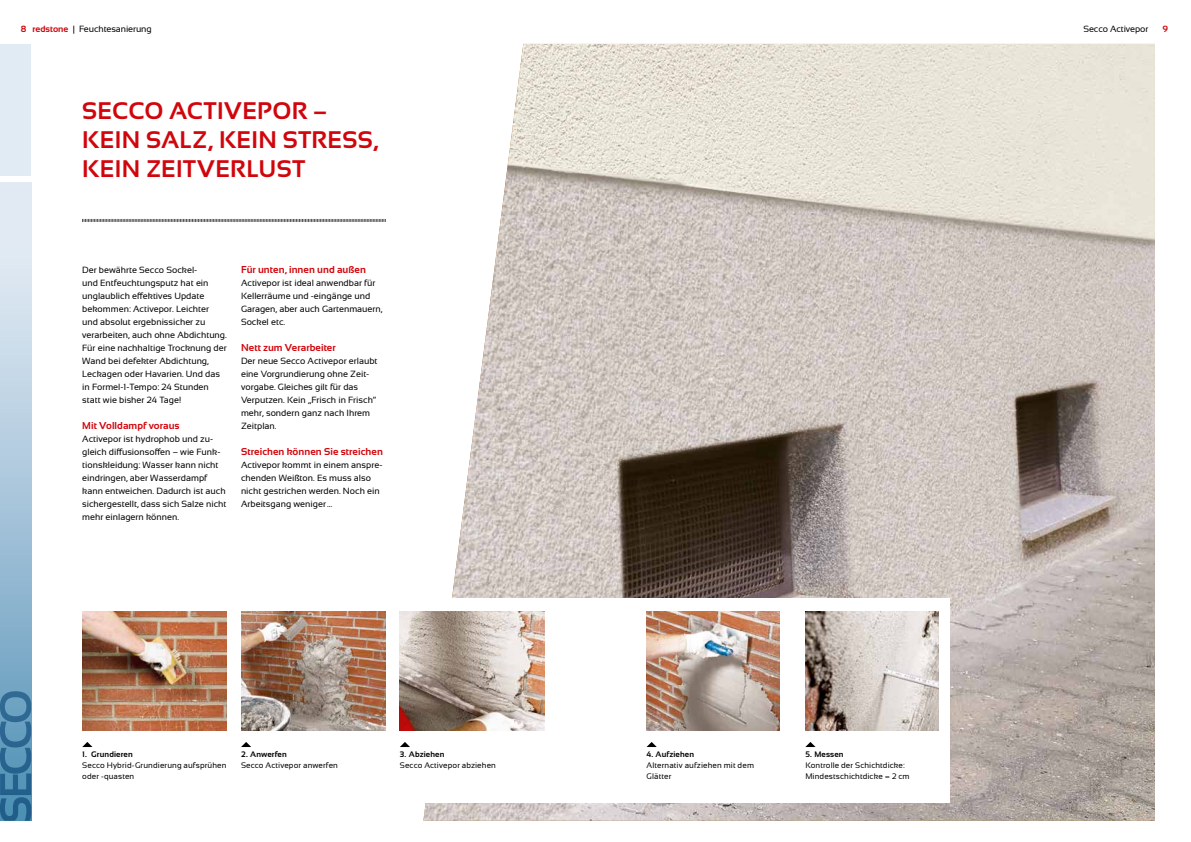
<style>
.page{position:relative;width:1191px;height:842px;background:#fff}
.page>*{position:absolute;margin:0;border:0;box-sizing:border-box;transform-origin:0 0}
.t1{font:700 24px/28.8px "Sansation";letter-spacing:.02em;color:#d1050c}
.t2{font:700 10px "Sansation";letter-spacing:.005em;color:#d1050c}
.t3{font:9px/13px "Sansation";color:#000}
.t4{font:700 9px "Sansation";color:#d1050c}
.t5{font:8px/11px "Sansation";letter-spacing:.015em;color:#000}
.t6{font:700 8px "Sansation";letter-spacing:.015em;color:#000}
.s1{font-weight:700;color:#d1050c}
.s2{font-family:"Helvetica";font-weight:300}
</style>
<div class="page">
<svg style="left:0;top:183px;width:31px;height:508px;background:#b4cddf"></svg>
<div style="left:0;top:44px;width:31px;height:132px;background:#e1ebf3"></div>
<svg style="left:0;top:691px;width:31px;height:130px;background:#447fa5"></svg>
<img style="left:423px;top:44px;width:732px;height:777px">
<svg style="left:82px;top:219px;width:304px;height:3px"></svg>
<div style="left:69px;top:598px;width:881px;height:204px;background:#fff"></div>
<img style="left:82px;top:611px;width:145px;height:119px">
<img style="left:241px;top:611px;width:145px;height:119px">
<img style="left:400px;top:611px;width:144px;height:119px">
<svg style="left:82px;top:742px;width:10px;height:5px"></svg>
<svg style="left:241px;top:742px;width:10px;height:5px"></svg>
<svg style="left:400px;top:742px;width:10px;height:5px"></svg>
<img style="left:646px;top:611px;width:134px;height:119px">
<svg style="left:646px;top:742px;width:11px;height:5px"></svg>
<img style="left:805px;top:611px;width:133px;height:119px">
<svg style="left:805px;top:742px;width:10px;height:5px"></svg>
<p class="t3" style="left:21px;top:23px;width:132px"><span class="s1">8 redstone</span> | Feuchtesanierung</p>
<p class="t3" style="left:1083px;top:23px;width:66px">Secco Activepor</p>
<p class="t4" style="left:1162px;top:26px;width:7px">9</p>
<h1 class="t1" style="left:82px;top:99px;width:298px">SECCO ACTIVEPOR –<br>KEIN SALZ, KEIN STRESS,<br>KEIN ZEITVERLUST</h1>
<p class="t3" style="left:82px;top:264px;width:146px">Der bewährte Secco Sockel-<br>und Entfeuchtungsputz hat ein unglaublich effektives Update bekommen: Activepor. Leichter und absolut ergebnissicher zu verarbeiten, auch ohne Abdichtung.<br>Für eine nachhaltige Trocknung der<br>Wand bei defekter Abdichtung,<br>Leckagen oder Havarien. Und das in Formel-1-Tempo: 24 Stunden statt wie bisher 24 Tage!</p>
<p class="t2" style="left:82px;top:422px;width:99px">Mit Volldampf voraus</p>
<p class="t3" style="left:82px;top:433px;width:146px">Activepor ist hydrophob und zu&shy;gleich diffusionsoffen – wie Funk&shy;tionskleidung: Wasser kann nicht eindringen, aber Wasserdampf kann entweichen. Dadurch ist auch sichergestellt, dass sich Salze nicht mehr einlagern können.</p>
<p class="t2" style="left:241px;top:266px;width:126px">Für unten, innen und außen</p>
<p class="t3" style="left:241px;top:277px;width:143px">Activepor ist ideal anwendbar für<br>Kellerräume und -eingänge und<br>Garagen, aber auch Gartenmauern,<br>Sockel etc.</p>
<p class="t2" style="left:241px;top:344px;width:96px">Nett zum Verarbeiter</p>
<p class="t3" style="left:241px;top:355px;width:138px">Der neue Secco Activepor erlaubt eine Vorgrundierung ohne Zeit&shy;vorgabe. Gleiches gilt für das<br>Verputzen. Kein „Frisch in Frisch” mehr, sondern ganz nach Ihrem<br>Zeitplan.</p>
<p class="t2" style="left:241px;top:448px;width:143px">Streichen können Sie streichen</p>
<p class="t3" style="left:241px;top:459px;width:143px">Activepor kommt in einem anspre&shy;chenden Weißton. Es muss also nicht gestrichen werden. Noch ein<br>Arbeitsgang weniger …</p>
<p class="t6" style="left:82px;top:751px;width:52px">1. Grundieren</p>
<p class="t5" style="left:82px;top:761px;width:146px">Secco Hybrid-Grundierung aufsprühen oder -quasten</p>
<p class="t6" style="left:241px;top:751px;width:47px">2. Anwerfen</p>
<p class="t5" style="left:241px;top:761px;width:98px">Secco Activepor anwerfen</p>
<p class="t6" style="left:400px;top:751px;width:46px">3. Abziehen</p>
<p class="t5" style="left:400px;top:761px;width:98px">Secco Activepor abziehen</p>
<p class="t6" style="left:646px;top:751px;width:49px">4. Aufziehen</p>
<p class="t5" style="left:646px;top:761px;width:109px">Alternativ aufziehen mit dem<br>Glätter</p>
<p class="t6" style="left:805px;top:751px;width:40px">5. Messen</p>
<p class="t5" style="left:805px;top:761px;width:106px">Kontrolle der Schichtdicke:<br>Mindestschichtdicke <span class="s2">=</span> 2 cm</p>
</div>
